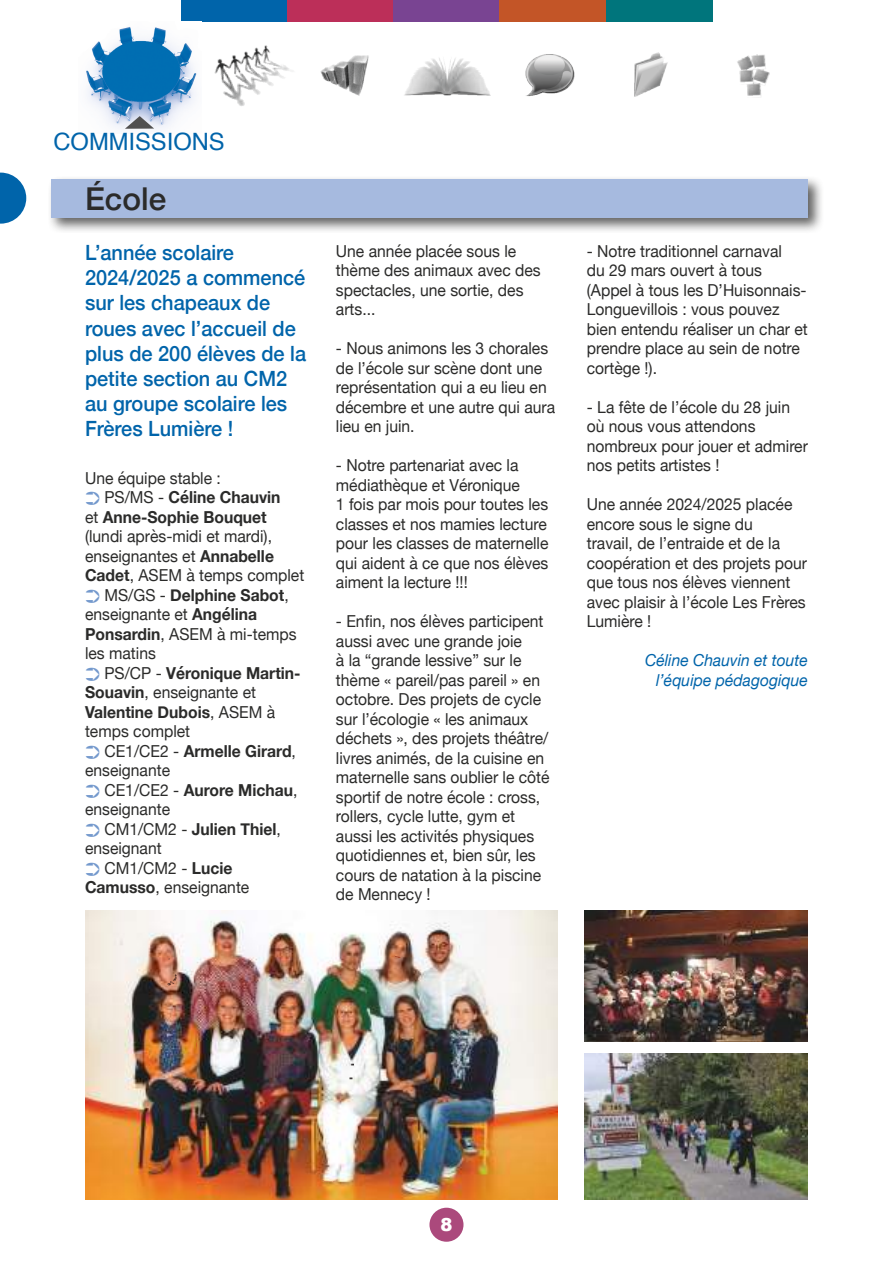
<style>
.page{position:relative;width:893px;height:1263px;background:#fff}
.page>*{position:absolute;margin:0;border:0;box-sizing:border-box;transform-origin:0 0}
.t1{font:500 31.5px "Helvetica Neue";color:#2b2b2a}
.t2{font:23.85px "Helvetica";color:#0064aa}
.t3{font:500 21px/25.2px "Helvetica Neue";color:#0064aa;scale:.95 1}
.t4{font:900 18px "Arial";color:#fff}
.t5{font:16.5px/19.5px "Helvetica Neue";color:#2b2b2a;scale:.95 1}
.t6{font:700 16.5px "Helvetica Neue";color:#2b2b2a;scale:.95 1}
.t7{font:italic 16.5px/19.5px "Helvetica Neue";color:#0064aa;text-align:right;scale:.95 1}
.s1{font-weight:400}
.s2{font-weight:700}
</style>
<div class="page">
<div style="left:429px;top:1208px;width:34px;height:34px;background:#ab497c;border-radius:50%"></div>
<svg style="left:0;top:173px;width:26px;height:51px"></svg>
<div style="left:47px;top:175px;width:777px;height:59px;background:#2b2b2a;opacity:.75"></div>
<div style="left:51px;top:179px;width:757px;height:38px;background:#a6badf"></div>
<img style="left:85px;top:910px;width:472px;height:289px">
<img style="left:323px;top:956px;width:77px;height:225px">
<img style="left:85px;top:1004px;width:268px;height:104px">
<svg style="left:195px;top:1042px;width:2px;height:12px"></svg>
<img style="left:168px;top:953px;width:9px;height:32px">
<img style="left:585px;top:1053px;width:223px;height:146px">
<img style="left:585px;top:910px;width:223px;height:132px">
<img style="left:214px;top:45px;width:79px;height:61px">
<img style="left:320px;top:55px;width:49px;height:41px">
<img style="left:404px;top:58px;width:87px;height:38px">
<img style="left:525px;top:54px;width:50px;height:43px">
<img style="left:634px;top:52px;width:34px;height:45px">
<img style="left:737px;top:54px;width:32px;height:44px">
<div style="left:181px;top:0;width:112px;height:21px;background:#0064aa"></div>
<div style="left:287px;top:0;width:113px;height:21px;background:#bc2f59"></div>
<div style="left:393px;top:0;width:113px;height:21px;background:#794492"></div>
<div style="left:500px;top:0;width:112px;height:21px;background:#c35527"></div>
<div style="left:606px;top:0;width:106px;height:21px;background:#00757c"></div>
<img style="left:86px;top:27px;width:111px;height:103px">
<svg style="left:125px;top:116px;width:29px;height:13px"></svg>
<h2 class="t2" style="left:53px;top:124px;width:173px">COMMISSIONS</h2>
<h1 class="t1" style="left:85px;top:173px;width:83px">École</h1>
<p class="t3" style="left:85px;top:238px;width:234px">L’année scolaire<br>2024/2025 a commencé sur les chapeaux de roues avec l’accueil de plus de 200 élèves de la petite section au CM2 au groupe scolaire les<br>Frères Lumière !</p>
<p class="t5" style="left:85px;top:469px;width:145px">Une équipe stable :</p>
<p class="t6" style="left:104px;top:484px;width:187px"><span class="s1">PS/MS -</span> Céline Chauvin</p>
<p class="t6" style="left:85px;top:504px;width:193px"><span class="s1">et</span> Anne-Sophie Bouquet</p>
<p class="t5" style="left:85px;top:528px;width:198px">(lundi après-midi et mardi),</p>
<p class="t5" style="left:85px;top:547px;width:200px">enseignantes et <span class="s2">Annabelle</span></p>
<p class="t5" style="left:85px;top:567px;width:232px"><span class="s2">Cadet</span>, ASEM à temps complet</p>
<p class="t6" style="left:104px;top:582px;width:196px"><span class="s1">MS/GS -</span> Delphine Sabot<span class="s1">,</span></p>
<p class="t5" style="left:85px;top:606px;width:183px">enseignante et <span class="s2">Angélina</span></p>
<p class="t5" style="left:85px;top:625px;width:224px"><span class="s2">Ponsardin</span>, ASEM à mi-temps</p>
<p class="t5" style="left:85px;top:645px;width:76px">les matins</p>
<p class="t6" style="left:104px;top:660px;width:208px"><span class="s1">PS/CP -</span> Véronique Martin-</p>
<p class="t5" style="left:85px;top:684px;width:182px"><span class="s2">Souavin</span>, enseignante et</p>
<p class="t6" style="left:85px;top:699px;width:202px">Valentine Dubois<span class="s1">, ASEM à</span></p>
<p class="t5" style="left:85px;top:723px;width:112px">temps complet</p>
<p class="t6" style="left:104px;top:738px;width:203px"><span class="s1">CE1/CE2 -</span> Armelle Girard<span class="s1">,</span></p>
<p class="t5" style="left:85px;top:762px;width:91px">enseignante</p>
<p class="t6" style="left:104px;top:777px;width:205px"><span class="s1">CE1/CE2 -</span> Aurore Michau<span class="s1">,</span></p>
<p class="t5" style="left:85px;top:801px;width:91px">enseignante</p>
<p class="t6" style="left:104px;top:816px;width:187px"><span class="s1">CM1/CM2 -</span> Julien Thiel<span class="s1">,</span></p>
<p class="t5" style="left:85px;top:840px;width:82px">enseignant</p>
<p class="t5" style="left:104px;top:859px;width:136px">CM1/CM2 - <span class="s2">Lucie</span></p>
<p class="t5" style="left:85px;top:879px;width:174px"><span class="s2">Camusso</span>, enseignante</p>
<p class="t5" style="left:336px;top:242px;width:217px">Une année placée sous le thème des animaux avec des spectacles, une sortie, des arts...</p>
<p class="t5" style="left:336px;top:339px;width:232px">- Nous animons les 3 chorales de l’école sur scène dont une représentation qui a eu lieu en décembre et une autre qui aura lieu en juin.</p>
<p class="t5" style="left:336px;top:456px;width:225px">- Notre partenariat avec la médiathèque et Véronique<br>1 fois par mois pour toutes les classes et nos mamies lecture pour les classes de maternelle qui aident à ce que nos élèves aiment la lecture !!!</p>
<p class="t5" style="left:336px;top:612px;width:226px">- Enfin, nos élèves participent aussi avec une grande joie<br>à la “grande lessive” sur le thème « pareil/pas pareil » en octobre. Des projets de cycle sur l’écologie « les animaux déchets », des projets théâtre/ livres animés, de la cuisine en maternelle sans oublier le côté sportif de notre école : cross, rollers, cycle lutte, gym et aussi les activités physiques quotidiennes et, bien sûr, les cours de natation à la piscine de Mennecy !</p>
<p class="t5" style="left:587px;top:242px;width:234px">- Notre traditionnel carnaval<br>du 29 mars ouvert à tous (Appel à tous les D’Huisonnais-<br>Longuevillois : vous pouvez bien entendu réaliser un char et prendre place au sein de notre cortège !).</p>
<p class="t5" style="left:587px;top:398px;width:234px">- La fête de l’école du 28 juin où nous vous attendons nombreux pour jouer et admirer nos petits artistes !</p>
<p class="t5" style="left:587px;top:495px;width:233px">Une année 2024/2025 placée encore sous le signe du<br>travail, de l’entraide et de la coopération et des projets pour que tous nos élèves viennent avec plaisir à l’école Les Frères<br>Lumière !</p>
<p class="t7" style="left:645px;top:651px;width:173px">Céline Chauvin et toute l’équipe pédagogique</p>
<p class="t4" style="left:440px;top:1212px;width:14px">8</p>
</div>
